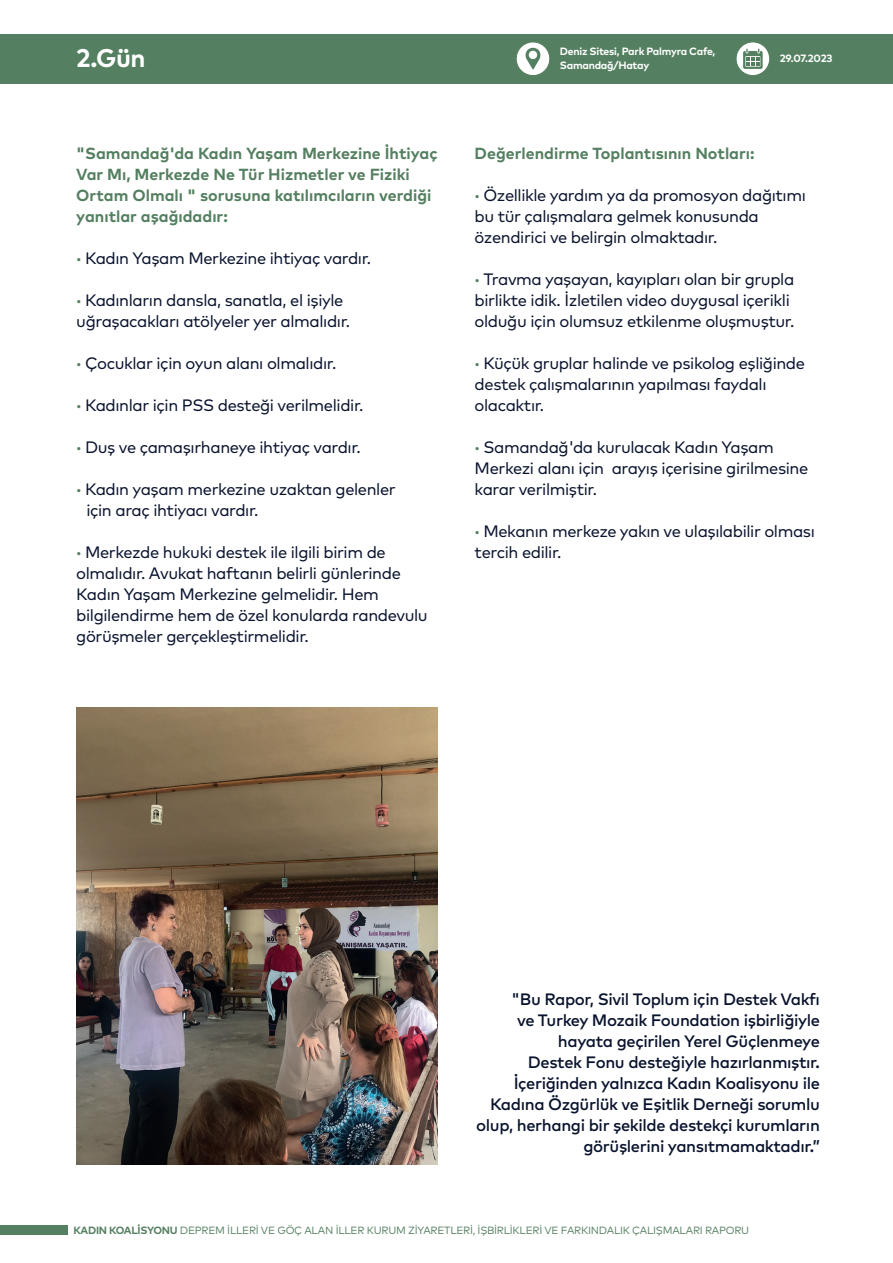
<style>
.page{position:relative;width:893px;height:1263px;background:#fff}
.page>*{position:absolute;margin:0;border:0;box-sizing:border-box;transform-origin:0 0}
.t1{font:700 25.5px "Mark Pro";color:#fff}
.t2{font:16.5px/21px "Mark Pro";letter-spacing:-.025em;color:#09132d}
.t3{font:500 16.5px/21px "Mark Pro";letter-spacing:-.025em;color:#09132d;text-align:right}
.t4{font:700 16.05px/21px "Mark Pro";color:#547f60}
.t5{font:10.5px "Mark Pro";letter-spacing:-.025em;color:#547f60}
.t6{font:700 10.5px/13.5px "Mark Pro";letter-spacing:-.025em;color:#fff}
.s1{font-weight:700;color:#547f60}
.s2{font-weight:700}
</style>
<div class="page">
<div style="left:0;top:1224px;width:68px;height:10px;background:#547f60"></div>
<div style="left:0;top:34px;width:893px;height:49px;background:#547f60"></div>
<svg style="left:516px;top:42px;width:34px;height:33px"></svg>
<svg style="left:736px;top:42px;width:34px;height:34px"></svg>
<div style="left:736px;top:41px;width:34px;height:35px;border:1px solid #547f60;border-radius:50%"></div>
<svg style="left:743px;top:49px;width:20px;height:20px"></svg>
<img style="left:76px;top:708px;width:361px;height:456px">
<h1 class="t1" style="left:76px;top:38px;width:71px">2.Gün</h1>
<p class="t6" style="left:560px;top:44px;width:157px">Deniz Sitesi, Park Palmyra Cafe,<br>Samandağ/Hatay</p>
<p class="t6" style="left:780px;top:51px;width:54px">29.07.2023</p>
<p class="t4" style="left:76px;top:142px;width:363px">"Samandağ'da Kadın Yaşam Merkezine İhtiyaç Var Mı, Merkezde Ne Tür Hizmetler ve Fiziki Ortam Olmalı " sorusuna katılımcıların verdiği yanıtlar aşağıdadır:</p>
<p class="t2" style="left:76px;top:246px;width:296px"><span class="s1">·</span> Kadın Yaşam Merkezine ihtiyaç vardır.</p>
<p class="t2" style="left:76px;top:288px;width:275px"><span class="s1">·</span> Kadınların dansla, sanatla, el işiyle uğraşacakları atölyeler yer almalıdır.</p>
<p class="t2" style="left:76px;top:351px;width:261px"><span class="s1">·</span> Çocuklar için oyun alanı olmalıdır.</p>
<p class="t2" style="left:76px;top:393px;width:289px"><span class="s1">·</span> Kadınlar için PSS desteği verilmelidir.</p>
<p class="t2" style="left:76px;top:435px;width:286px"><span class="s1">·</span> Duş ve çamaşırhaneye ihtiyaç vardır.</p>
<p class="t2" style="left:86px;top:477px;width:311px;text-indent:-10px"><span class="s1">·</span> Kadın yaşam merkezine uzaktan gelenler için araç ihtiyacı vardır.</p>
<p class="t2" style="left:76px;top:540px;width:353px"><span class="s1">·</span> Merkezde hukuki destek ile ilgili birim de olmalıdır. Avukat haftanın belirli günlerinde Kadın Yaşam Merkezine gelmelidir. Hem bilgilendirme hem de özel konularda randevulu görüşmeler gerçekleştirmelidir.</p>
<p class="t4" style="left:475px;top:142px;width:281px">Değerlendirme Toplantısının Notları:</p>
<p class="t2" style="left:475px;top:183px;width:333px"><span class="s1">·</span> Özellikle yardım ya da promosyon dağıtımı bu tür çalışmalara gelmek konusunda özendirici ve belirgin olmaktadır.</p>
<p class="t2" style="left:475px;top:267px;width:321px"><span class="s1">·</span> Travma yaşayan, kayıpları olan bir grupla birlikte idik. İzletilen video duygusal içerikli olduğu için olumsuz etkilenme oluşmuştur.</p>
<p class="t2" style="left:475px;top:351px;width:332px"><span class="s1">·</span> Küçük gruplar halinde ve psikolog eşliğinde destek çalışmalarının yapılması faydalı olacaktır.</p>
<p class="t2" style="left:475px;top:435px;width:335px"><span class="s1">·</span> Samandağ'da kurulacak Kadın Yaşam<br>Merkezi alanı için arayış içerisine girilmesine karar verilmiştir.</p>
<p class="t2" style="left:475px;top:519px;width:342px"><span class="s1">·</span> Mekanın merkeze yakın ve ulaşılabilir olması tercih edilir.</p>
<p class="t3" style="left:476px;top:987px;width:345px">"Bu Rapor, Sivil Toplum için Destek Vakfı<br>ve Turkey Mozaik Foundation işbirliğiyle hayata geçirilen Yerel Güçlenmeye<br>Destek Fonu desteğiyle hazırlanmıştır.<br>İçeriğinden yalnızca Kadın Koalisyonu ile Kadına Özgürlük ve Eşitlik Derneği sorumlu olup, herhangi bir şekilde destekçi kurumların görüşlerini yansıtmamaktadır.”</p>
<p class="t5" style="left:73px;top:1222px;width:677px"><span class="s2">KADIN KOALİSYONU</span> DEPREM İLLERİ VE GÖÇ ALAN İLLER KURUM ZİYARETLERİ, İŞBİRLİKLERİ VE FARKINDALIK ÇALIŞMALARI RAPORU</p>
</div>
